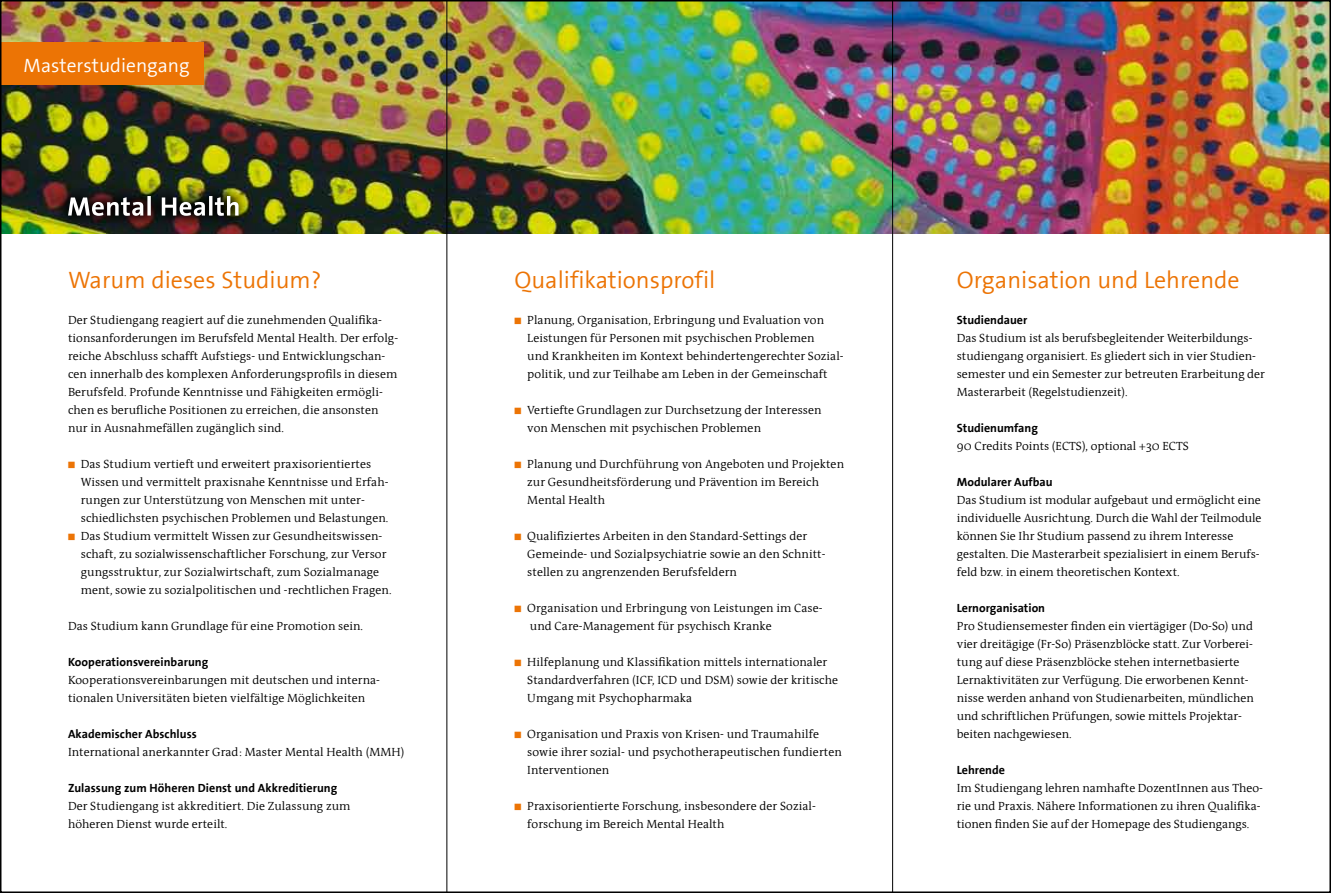
<style>
.page{position:relative;width:1331px;height:893px;background:#fff}
.page>*{position:absolute;margin:0;border:0;box-sizing:border-box;transform-origin:0 0}
.t1{font:24px "FHM The Sans";color:#ec7405}
.t2{font:19.5px "FHM The Sans";color:#fff}
.t3{font:12px/18px "FHM Antiqua";letter-spacing:.005em;color:#000}
.t4{font:700 12px "FHM Antiqua";letter-spacing:.005em;color:#000}
.s1{color:#ec7405}
</style>
<div class="page">
<img style="left:3px;top:3px;width:1325px;height:231px">
<div style="left:0;top:43px;width:203px;height:42px;background:#ec7405"></div>
<img style="left:53px;top:183px;width:197px;height:46px">
<svg style="left:68px;top:196px;width:171px;height:20px"></svg>
<hr style="left:892px;top:0;width:1px;height:893px;background:#000">
<hr style="left:446px;top:0;width:1px;height:893px;background:#000">
<h2 class="t2" style="left:24px;top:55px;width:168px">Masterstudiengang</h2>
<h1 class="t1" style="left:68px;top:268px;width:255px">Warum dieses Studium?</h1>
<h1 class="t1" style="left:514px;top:268px;width:202px">Qualifikationsprofil</h1>
<h1 class="t1" style="left:957px;top:268px;width:284px">Organisation und Lehrende</h1>
<p class="t3" style="left:68px;top:311px;width:332px">Der Studiengang reagiert auf die zunehmenden Qualifika&shy;tionsanforderungen im Berufsfeld Mental Health. Der erfolg&shy;reiche Abschluss schafft Aufstiegs- und Entwicklungschan&shy;cen innerhalb des komplexen Anforderungsprofils in diesem Berufsfeld. Profunde Kenntnisse und Fähigkeiten ermögli&shy;chen es berufliche Positionen zu erreichen, die ansonsten nur in Ausnahmefällen zugänglich sind.</p>
<p class="t3" style="left:81px;top:455px;width:309px;text-indent:-13px"><span class="s1">■</span> Das Studium vertieft und erweitert praxisorientiertes Wissen und vermittelt praxisnahe Kenntnisse und Erfah&shy;rungen zur Unterstützung von Menschen mit unter&shy;schiedlichsten psychischen Problemen und Belastungen.</p>
<p class="t3" style="left:81px;top:527px;width:312px;text-indent:-13px"><span class="s1">■</span> Das Studium vermittelt Wissen zur Gesundheitswissen&shy;schaft, zu sozialwissenschaftlicher Forschung, zur Versor gungsstruktur, zur Sozialwirtschaft, zum Sozialmanage ment, sowie zu sozialpolitischen und -rechtlichen Fragen.</p>
<p class="t3" style="left:68px;top:617px;width:296px">Das Studium kann Grundlage für eine Promotion sein.</p>
<p class="t4" style="left:68px;top:656px;width:142px">Kooperationsvereinbarung</p>
<p class="t3" style="left:68px;top:671px;width:313px">Kooperationsvereinbarungen mit deutschen und interna&shy;tionalen Universitäten bieten vielfältige Möglichkeiten</p>
<p class="t4" style="left:68px;top:728px;width:130px">Akademischer Abschluss</p>
<p class="t3" style="left:68px;top:743px;width:338px">International anerkannter Grad: Master Mental Health (MMH)</p>
<p class="t4" style="left:68px;top:782px;width:271px">Zulassung zum Höheren Dienst und Akkreditierung</p>
<p class="t3" style="left:68px;top:797px;width:284px">Der Studiengang ist akkreditiert. Die Zulassung zum höheren Dienst wurde erteilt.</p>
<p class="t3" style="left:527px;top:311px;width:318px;text-indent:-13px"><span class="s1">■</span> Planung, Organisation, Erbringung und Evaluation von Leistungen für Personen mit psychischen Problemen<br>und Krankheiten im Kontext behindertengerechter Sozial&shy;politik, und zur Teilhabe am Leben in der Gemeinschaft</p>
<p class="t3" style="left:527px;top:401px;width:296px;text-indent:-13px"><span class="s1">■</span> Vertiefte Grundlagen zur Durchsetzung der Interessen von Menschen mit psychischen Problemen</p>
<p class="t3" style="left:527px;top:455px;width:318px;text-indent:-13px"><span class="s1">■</span> Planung und Durchführung von Angeboten und Projekten zur Gesundheitsförderung und Prävention im Bereich<br>Mental Health</p>
<p class="t3" style="left:527px;top:527px;width:300px;text-indent:-13px"><span class="s1">■</span> Qualifiziertes Arbeiten in den Standard-Settings der<br>Gemeinde- und Sozialpsychiatrie sowie an den Schnitt&shy;stellen zu angrenzenden Berufsfeldern</p>
<p class="t3" style="left:530px;top:599px;width:294px;text-indent:-15px"><span class="s1">■</span> Organisation und Erbringung von Leistungen im Case&shy;und Care-Management für psychisch Kranke</p>
<p class="t3" style="left:527px;top:653px;width:312px;text-indent:-13px"><span class="s1">■</span> Hilfeplanung und Klassifikation mittels internationaler<br>Standardverfahren (ICF, ICD und DSM) sowie der kritische<br>Umgang mit Psychopharmaka</p>
<p class="t3" style="left:527px;top:725px;width:316px;text-indent:-13px"><span class="s1">■</span> Organisation und Praxis von Krisen- und Traumahilfe sowie ihrer sozial- und psychotherapeutischen fundierten<br>Interventionen</p>
<p class="t3" style="left:527px;top:797px;width:290px;text-indent:-13px"><span class="s1">■</span> Praxisorientierte Forschung, insbesondere der Sozial&shy;forschung im Bereich Mental Health</p>
<p class="t4" style="left:957px;top:314px;width:72px">Studiendauer</p>
<p class="t3" style="left:957px;top:329px;width:310px">Das Studium ist als berufsbegleitender Weiterbildungs&shy;studiengang organisiert. Es gliedert sich in vier Studien&shy;semester und ein Semester zur betreuten Erarbeitung der Masterarbeit (Regelstudienzeit).</p>
<p class="t4" style="left:957px;top:422px;width:83px">Studienumfang</p>
<p class="t3" style="left:957px;top:437px;width:234px">90 Credits Points (ECTS), optional +30 ECTS</p>
<p class="t4" style="left:957px;top:476px;width:97px">Modularer Aufbau</p>
<p class="t3" style="left:957px;top:491px;width:306px">Das Studium ist modular aufgebaut und ermöglicht eine individuelle Ausrichtung. Durch die Wahl der Teilmodule können Sie Ihr Studium passend zu ihrem Interesse gestalten. Die Masterarbeit spezialisiert in einem Berufs&shy;feld bzw. in einem theoretischen Kontext.</p>
<p class="t4" style="left:957px;top:602px;width:90px">Lernorganisation</p>
<p class="t3" style="left:957px;top:617px;width:298px">Pro Studiensemester finden ein viertägiger (Do-So) und vier dreitägige (Fr-So) Präsenzblöcke statt. Zur Vorberei&shy;tung auf diese Präsenzblöcke stehen internetbasierte Lernaktivitäten zur Verfügung. Die erworbenen Kennt&shy;nisse werden anhand von Studienarbeiten, mündlichen und schriftlichen Prüfungen, sowie mittels Projektar&shy;beiten nachgewiesen.</p>
<p class="t4" style="left:957px;top:764px;width:50px">Lehrende</p>
<p class="t3" style="left:957px;top:779px;width:308px">Im Studiengang lehren namhafte DozentInnen aus Theo&shy;rie und Praxis. Nähere Informationen zu ihren Qualifika&shy;tionen finden Sie auf der Homepage des Studiengangs.</p>
</div>
